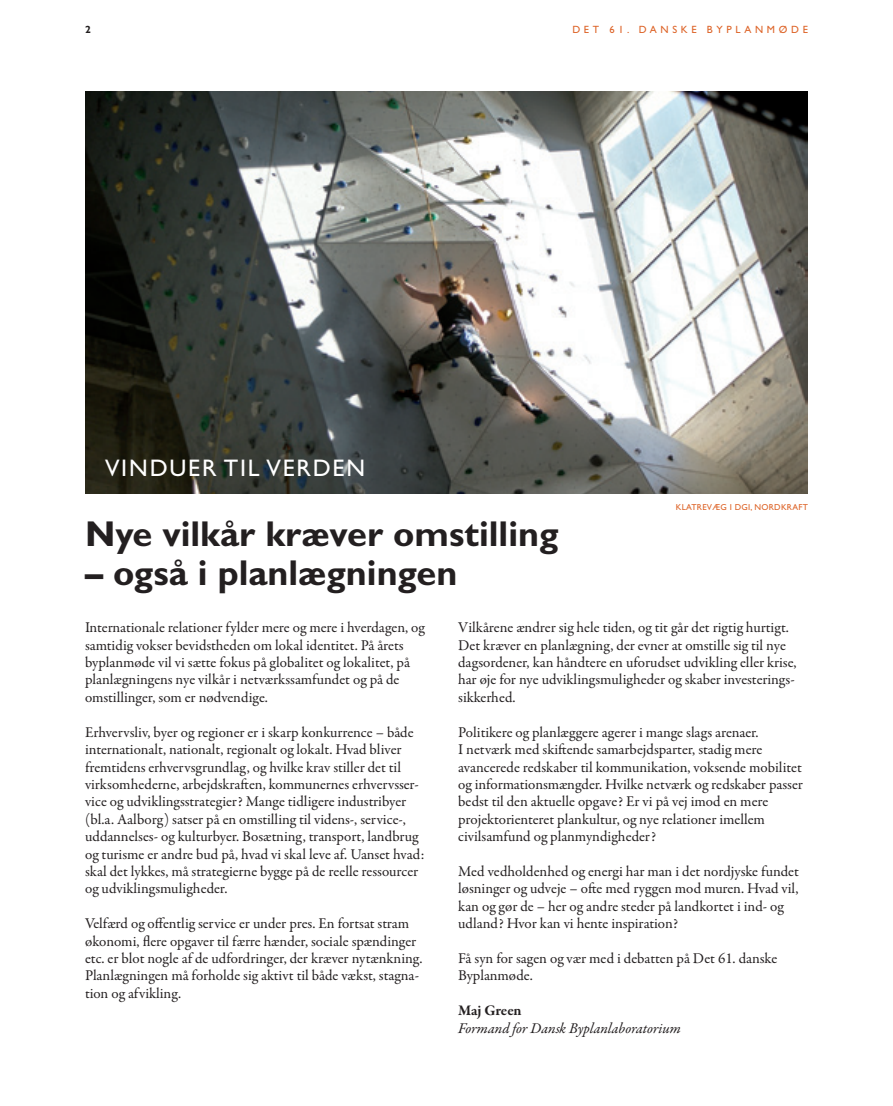
<style>
.page{position:relative;width:893px;height:1106px;background:#fff}
.page>*{position:absolute;margin:0;border:0;box-sizing:border-box;transform-origin:0 0}
.t1{font:700 36px "Gill Sans";color:#231f20}
.t2{font:24px "Gill Sans";letter-spacing:.075em;color:#fff}
.t3{font:15px/17.4px "Garamond Premr Pro";color:#231f20}
.t4{font:italic 15px "Garamond Premr Pro";letter-spacing:-.005em;color:#231f20}
.t5{font:700 15px "Garamond Premr Pro";letter-spacing:-.01em;color:#231f20}
.t6{font:10.5px "Gill Sans";letter-spacing:.35em;color:#dd6327}
.t7{font:700 10.5px "Gill Sans";color:#231f20}
.t8{font:8.7px "Gill Sans";letter-spacing:.03em;color:#dd6327}
</style>
<div class="page">
<img style="left:85px;top:91px;width:723px;height:402px">
<p class="t7" style="left:85px;top:24px;width:7px">2</p>
<p class="t6" style="left:572px;top:24px;width:237px">DET 61. DANSKE BYPLANMØD E</p>
<h2 class="t2" style="left:105px;top:454px;width:262px">VINDUER TIL VERDEN</h2>
<h1 class="t1" style="left:85px;top:513px;width:475px">Nye vilkår kræver omstilling</h1>
<h1 class="t1" style="left:85px;top:552px;width:374px">– også i planlægningen</h1>
<p class="t8" style="left:676px;top:502px;width:134px">KLATREVÆG I DGI , NORD KRAFT</p>
<p class="t3" style="left:85px;top:619px;width:341px">Internationale relationer fylder mere og mere i hverdagen, og samtidig vokser bevidstheden om lokal identitet. På årets byplanmøde vil vi sætte fokus på globalitet og lokalitet, på planlægningens nye vilkår i netværkssamfundet og på de omstillinger, som er nødvendige.</p>
<p class="t3" style="left:85px;top:723px;width:341px">Erhvervsliv, byer og regioner er i skarp konkurrence – både internationalt, nationalt, regionalt og lokalt. Hvad bliver fremtidens erhvervsgrundlag, og hvilke krav stiller det til virksomhederne, arbejdskraften, kommunernes erhvervsser&shy;vice og udviklingsstrategier? Mange tidligere industribyer (bl.a. Aalborg) satser på en omstilling til videns-, service-, uddannelses- og kulturbyer. Bosætning, transport, landbrug og turisme er andre bud på, hvad vi skal leve af. Uanset hvad: skal det lykkes, må strategierne bygge på de reelle ressourcer og udviklingsmuligheder.</p>
<p class="t3" style="left:85px;top:915px;width:339px">Velfærd og offentlig service er under pres. En fortsat stram økonomi, flere opgaver til færre hænder, sociale spændinger etc. er blot nogle af de udfordringer, der kræver nytænkning.<br>Planlægningen må forholde sig aktivt til både vækst, stagna&shy;tion og afvikling.</p>
<p class="t3" style="left:458px;top:619px;width:340px">Vilkårene ændrer sig hele tiden, og tit går det rigtig hurtigt.<br>Det kræver en planlægning, der evner at omstille sig til nye dagsordener, kan håndtere en uforudset udvikling eller krise, har øje for nye udviklingsmuligheder og skaber investerings&shy;sikkerhed.</p>
<p class="t3" style="left:458px;top:723px;width:346px">Politikere og planlæggere agerer i mange slags arenaer.<br>I netværk med skiftende samarbejdsparter, stadig mere avancerede redskaber til kommunikation, voksende mobilitet og informationsmængder. Hvilke netværk og redskaber passer bedst til den aktuelle opgave? Er vi på vej imod en mere projektorienteret plankultur, og nye relationer imellem civilsamfund og planmyndigheder?</p>
<p class="t3" style="left:458px;top:863px;width:342px">Med vedholdenhed og energi har man i det nordjyske fundet løsninger og udveje – ofte med ryggen mod muren. Hvad vil, kan og gør de – her og andre steder på landkortet i ind- og udland? Hvor kan vi hente inspiration?</p>
<p class="t3" style="left:458px;top:950px;width:321px">Få syn for sagen og vær med i debatten på Det 61. danske<br>Byplanmøde.</p>
<p class="t5" style="left:458px;top:1001px;width:65px">Maj Green</p>
<p class="t4" style="left:458px;top:1018px;width:224px">Formand for Dansk Byplanlaboratorium</p>
</div>
